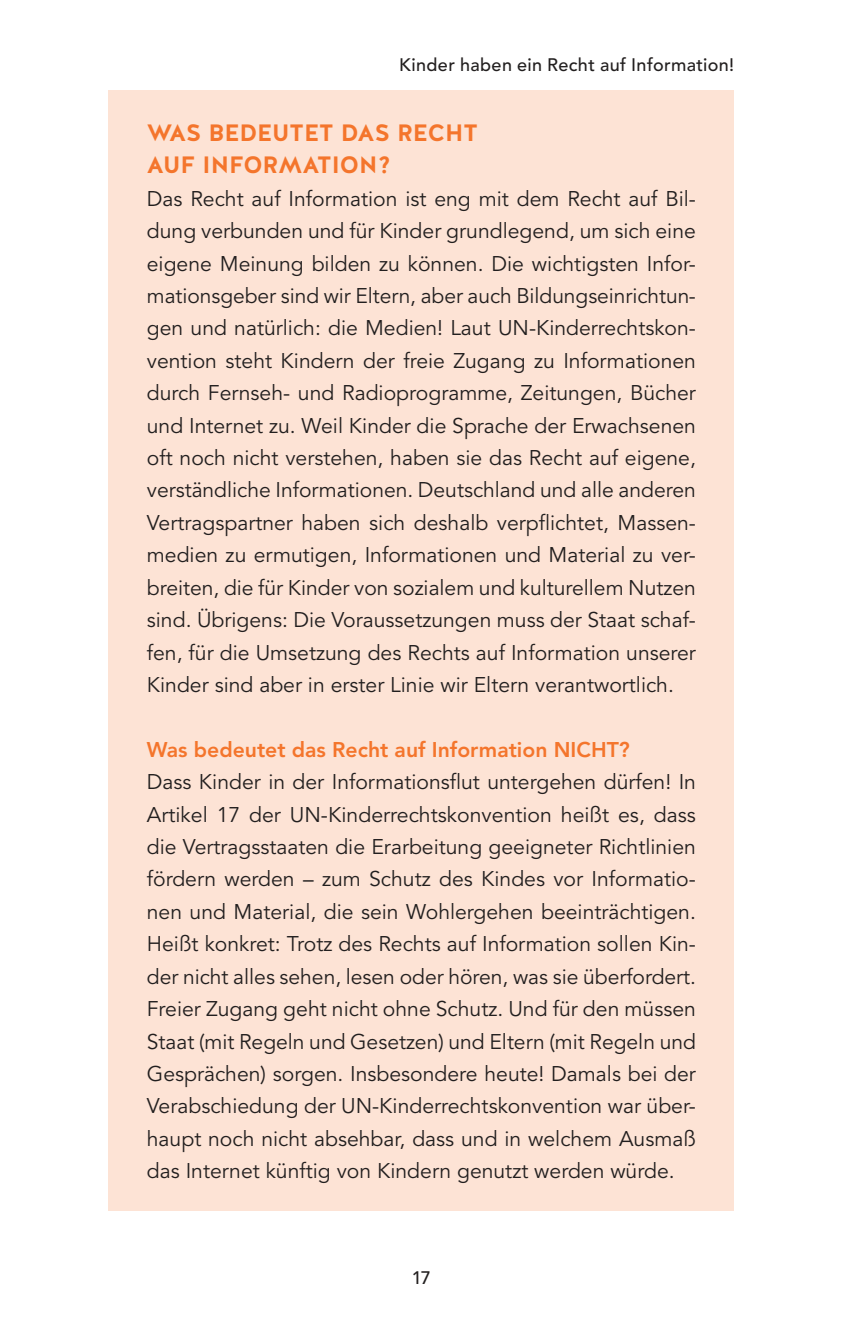
<style>
.page{position:relative;width:862px;height:1340px;background:#fff}
.page>*{position:absolute;margin:0;border:0;box-sizing:border-box;transform-origin:0 0}
.t1{font:700 23.62px/32.4px "Halis GR";color:#f4752c}
.t2{font:21.15px/32.4px "Avenir LT Std";color:#221f1f;text-align:justify}
.t3{font:800 21.15px "Avenir LT Std";color:#f4752c}
.t4{font:500 18px "Avenir LT Std";letter-spacing:.02em;color:#221f1f}
</style>
<div class="page">
<div style="left:108px;top:90px;width:625px;height:135px;background:#fde3d5"></div>
<div style="left:108px;top:164px;width:625px;height:558px;background:#fde3d5"></div>
<div style="left:108px;top:715px;width:625px;height:72px;background:#fde3d5"></div>
<div style="left:108px;top:747px;width:625px;height:463px;background:#fde3d5"></div>
<p class="t4" style="left:399px;top:57px;width:336px">Kinder haben ein Recht auf Information!</p>
<p class="t1" style="left:147px;top:115px;width:332px">WAS BEDEUTET DAS RECHT<br>AUF INFORMATION?</p>
<p class="t2" style="left:147px;top:183px;width:550px">Das Recht auf Information ist eng mit dem Recht auf Bil&shy;dung verbunden und für Kinder grundlegend, um sich eine eigene Meinung bilden zu können. Die wichtigsten Infor&shy;mationsgeber sind wir Eltern, aber auch Bildungseinrichtun&shy;gen und natürlich: die Medien! Laut UN-Kinderrechtskon&shy;vention steht Kindern der freie Zugang zu Informationen durch Fernseh- und Radioprogramme, Zeitungen, Bücher und Internet zu. Weil Kinder die Sprache der Erwachsenen oft noch nicht verstehen, haben sie das Recht auf eigene, verständliche Informationen. Deutschland und alle anderen Vertragspartner haben sich deshalb verpflichtet, Massen&shy;medien zu ermutigen, Informationen und Material zu ver&shy;breiten, die für Kinder von sozialem und kulturellem Nutzen sind. Übrigens: Die Voraussetzungen muss der Staat schaf&shy;fen, für die Umsetzung des Rechts auf Information unserer Kinder sind aber in erster Linie wir Eltern verantwortlich.</p>
<p class="t3" style="left:147px;top:737px;width:484px">Was bedeutet das Recht auf Information NICHT?</p>
<p class="t2" style="left:147px;top:766px;width:550px">Dass Kinder in der Informationsflut untergehen dürfen! In Artikel 17 der UN-Kinderrechtskonvention heißt es, dass die Vertragsstaaten die Erarbeitung geeigneter Richtlinien fördern werden – zum Schutz des Kindes vor Informatio&shy;nen und Material, die sein Wohlergehen beeinträchtigen.<br>Heißt konkret: Trotz des Rechts auf Information sollen Kin&shy;der nicht alles sehen, lesen oder hören, was sie überfordert.<br>Freier Zugang geht nicht ohne Schutz. Und für den müssen Staat (mit Regeln und Gesetzen) und Eltern (mit Regeln und Gesprächen) sorgen. Insbesondere heute! Damals bei der Verabschiedung der UN-Kinderrechtskonvention war über&shy;haupt noch nicht absehbar, dass und in welchem Ausmaß das Internet künftig von Kindern genutzt werden würde.</p>
<p class="t4" style="left:411px;top:1270px;width:21px">17</p>
</div>
